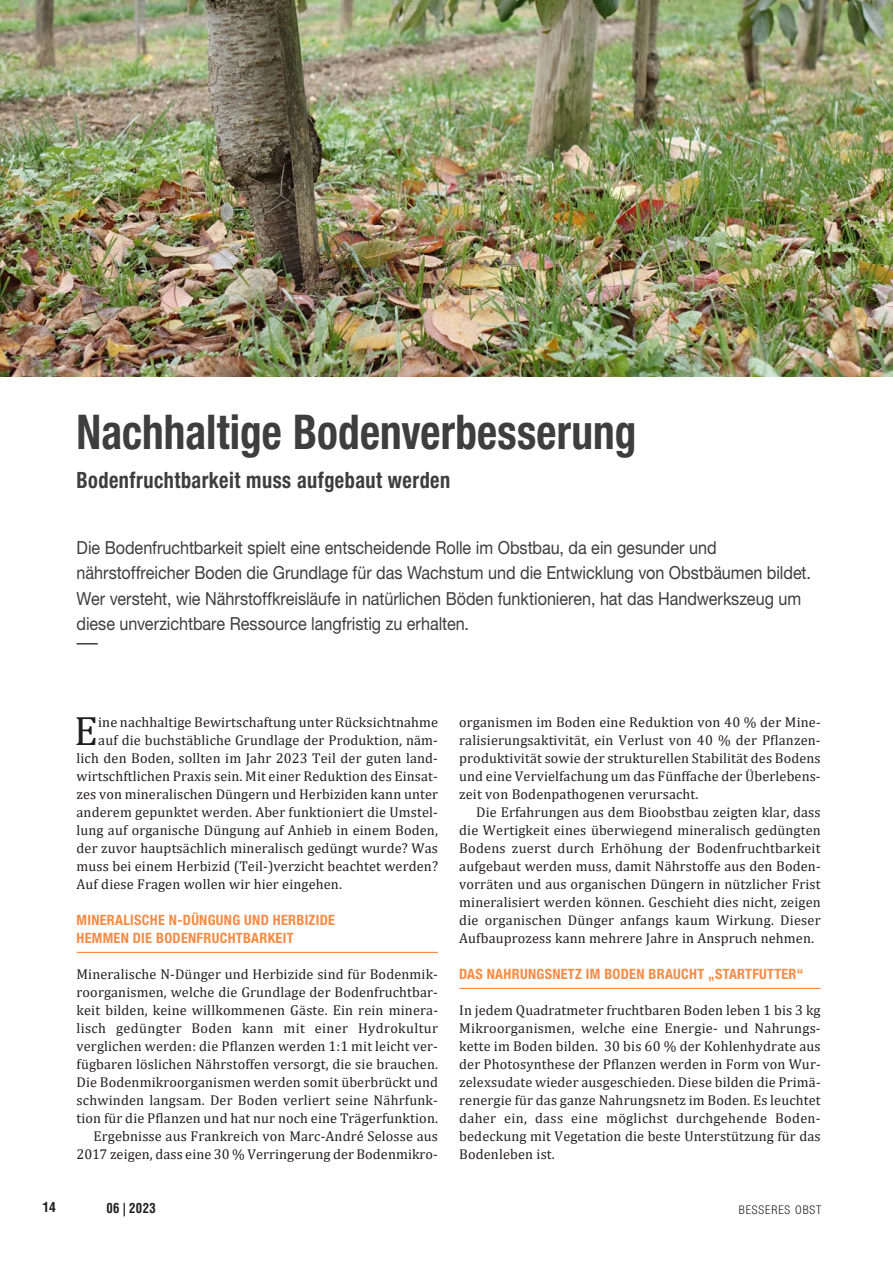
<style>
.page{position:relative;width:893px;height:1263px;background:#fff}
.page>*{position:absolute;margin:0;border:0;box-sizing:border-box;transform-origin:0 0}
.t1{font:700 condensed 48px "Helvetica Neue LT Std";letter-spacing:.005em;color:#3e3e3f;scale:.9 1}
.t2{font:41.25px "Cambria";color:#231f20}
.t3{font:700 condensed 22.5px "Helvetica Neue LT Std";letter-spacing:.025em;color:#3e3e3f;scale:.9 1}
.t4{font:18px/25.5px "Helvetica Neue LT Std";letter-spacing:-.005em;color:#3e3e3f;scale:.9 1}
.t5{font:14.25px/18px "Cambria";letter-spacing:.01em;color:#231f20;text-align:justify}
.t6{font:700 condensed 14.25px/18px "Helvetica Neue LT Std";letter-spacing:.02em;color:#f68b45}
.t7{font:700 condensed 13.5px "Helvetica LT Std";letter-spacing:.03em;color:#231f20;scale:.95 1}
.t8{font:700 condensed 13.5px "Helvetica LT Std";letter-spacing:.03em;color:#231f20}
.t9{font:300 condensed 12px "Helvetica Neue LT Std";letter-spacing:.075em;color:#231f20}
</style>
<div class="page">
<svg style="left:77px;top:643px;width:21px;height:1px"></svg>
<hr style="left:77px;top:952px;width:361px;height:1px;background:#f68b45">
<img style="left:0;top:0;width:893px;height:376px">
<hr style="left:459px;top:988px;width:362px;height:1px;background:#f68b45">
<h1 class="t1" style="left:77px;top:403px;width:623px">Nachhaltige Bodenverbesserung</h1>
<h3 class="t3" style="left:77px;top:466px;width:417px">Bodenfruchtbarkeit muss aufgebaut werden</h3>
<p class="t4" style="left:77px;top:534px;width:818px">Die Bodenfruchtbarkeit spielt eine entscheidende Rolle im Obstbau, da ein gesunder und nährstoffreicher Boden die Grundlage für das Wachstum und die Entwicklung von Obstbäumen bildet.<br>Wer versteht, wie Nährstoffkreisläufe in natürlichen Böden funktionieren, hat das Handwerkszeug um diese unverzichtbare Ressource langfristig zu erhalten.</p>
<h2 class="t2" style="left:74px;top:707px;width:25px">E</h2>
<p class="t5" style="left:98px;top:713px;width:341px">ine nachhaltige Bewirtschaftung unter Rücksichtnahme</p>
<p class="t5" style="left:98px;top:731px;width:341px">auf die buchstäbliche Grundlage der Produktion, näm-</p>
<p class="t5" style="left:77px;top:749px;width:363px">lich den Boden, sollten im Jahr 2023 Teil der guten land-</p>
<p class="t5" style="left:77px;top:767px;width:363px">wirtschftlichen Praxis sein. Mit einer Reduktion des Einsat-</p>
<p class="t5" style="left:77px;top:785px;width:363px">zes von mineralischen Düngern und Herbiziden kann unter</p>
<p class="t5" style="left:77px;top:803px;width:363px">anderem gepunktet werden. Aber funktioniert die Umstel-</p>
<p class="t5" style="left:77px;top:821px;width:363px">lung auf organische Düngung auf Anhieb in einem Boden,</p>
<p class="t5" style="left:77px;top:839px;width:363px">der zuvor hauptsächlich mineralisch gedüngt wurde? Was</p>
<p class="t5" style="left:77px;top:857px;width:363px">muss bei einem Herbizid (Teil-)verzicht beachtet werden?</p>
<p class="t5" style="left:77px;top:875px;width:267px">Auf diese Fragen wollen wir hier eingehen.</p>
<p class="t6" style="left:77px;top:911px;width:260px">MINERALISCHE N-DÜNGUNG UND HERBIZIDE<br>HEMMEN DIE BODENFRUCHTBARKEIT</p>
<p class="t5" style="left:77px;top:965px;width:363px;text-align:right">Mineralische N-Dünger und Herbizide sind für Bodenmik&shy;roorganismen, welche die Grundlage der Bodenfruchtbar&shy;keit bilden, keine willkommenen Gäste. Ein rein minera&shy;lisch gedüngter Boden kann mit einer Hydrokultur verglichen werden: die Pflanzen werden 1:1 mit leicht ver&shy;fügbaren löslichen Nährstoffen versorgt, die sie brauchen.<br>Die Bodenmikroorganismen werden somit überbrückt und schwinden langsam. Der Boden verliert seine Nährfunk&shy;tion für die Pflanzen und hat nur noch eine Trägerfunktion.<br>Ergebnisse aus Frankreich von Marc-André Selosse aus 2017 zeigen, dass eine 30 % Verringerung der Bodenmikro-</p>
<p class="t5" style="left:459px;top:713px;width:363px">organismen im Boden eine Reduktion von 40 % der Mine&shy;ralisierungsaktivität, ein Verlust von 40 % der Pflanzen&shy;produktivität sowie der strukturellen Stabilität des Bodens und eine Vervielfachung um das Fünffache der Überlebens&shy;zeit von Bodenpathogenen verursacht.</p>
<p class="t5" style="left:459px;top:803px;width:363px;text-indent:17px">Die Erfahrungen aus dem Bioobstbau zeigten klar, dass die Wertigkeit eines überwiegend mineralisch gedüngten Bodens zuerst durch Erhöhung der Bodenfruchtbarkeit aufgebaut werden muss, damit Nährstoffe aus den Boden&shy;vorräten und aus organischen Düngern in nützlicher Frist mineralisiert werden können. Geschieht dies nicht, zeigen die organischen Dünger anfangs kaum Wirkung. Dieser Aufbauprozess kann mehrere Jahre in Anspruch nehmen.</p>
<p class="t6" style="left:459px;top:965px;width:346px">DAS NAHRUNGSNETZ IM BODEN BRAUCHT „STARTFUTTER“</p>
<p class="t5" style="left:459px;top:1001px;width:363px">In jedem Quadratmeter fruchtbaren Boden leben 1 bis 3 kg Mikroorganismen, welche eine Energie- und Nahrungs&shy;kette im Boden bilden. 30 bis 60 % der Kohlenhydrate aus der Photosynthese der Pflanzen werden in Form von Wur&shy;zelexsudate wieder ausgeschieden. Diese bilden die Primä&shy;renergie für das ganze Nahrungsnetz im Boden. Es leuchtet daher ein, dass eine möglichst durchgehende Boden&shy;bedeckung mit Vegetation die beste Unterstützung für das Bodenleben ist.</p>
<p class="t8" style="left:43px;top:1198px;width:15px">14</p>
<p class="t7" style="left:106px;top:1200px;width:54px">06 | 2023</p>
<p class="t9" style="left:739px;top:1203px;width:84px">BESSERES OBST</p>
</div>
